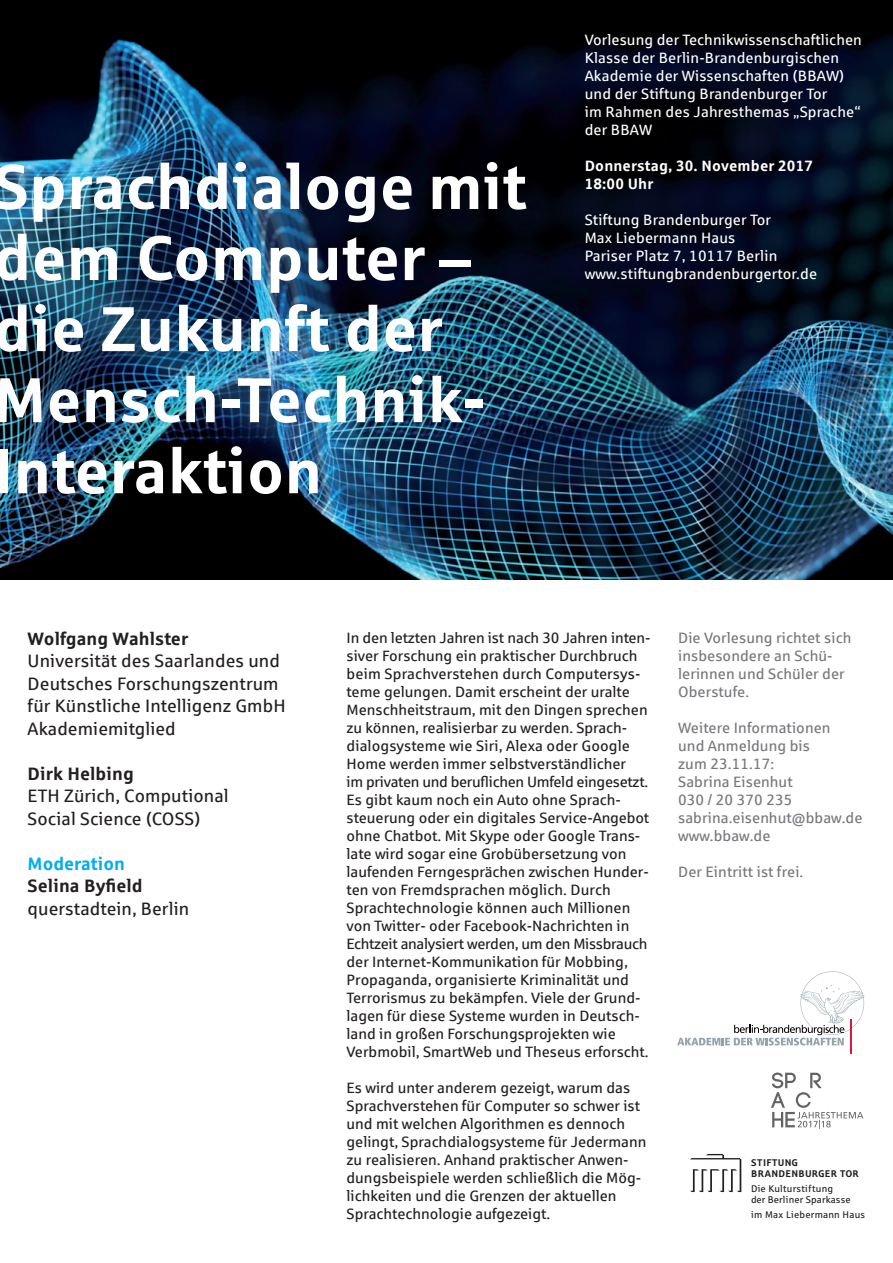
<style>
.page{position:relative;width:893px;height:1263px;background:#fff}
.page>*{position:absolute;margin:0;border:0;box-sizing:border-box;transform-origin:0 0}
.t1{font:700 63.15px/71.1px "Sparkasse Rg";color:#fff}
.t2{font:18px/22.5px "Sparkasse Rg";letter-spacing:.005em;color:#231f20}
.t3{font:700 18px "Sparkasse Rg";letter-spacing:.005em;color:#231f20}
.t4{font:700 18px "Sparkasse Rg";color:#00aeef}
.t5{font:15px/18px "Sparkasse Rg";color:#231f20}
.t6{font:15px/18px "Sparkasse Rg";letter-spacing:.01em;color:#fff}
.t7{font:15px/18px "Sparkasse Rg";letter-spacing:.005em;color:#76787b}
.t8{font:700 15px/18px "Sparkasse Rg";letter-spacing:.01em;color:#fff}
.t9{font:9.75px/11.2px "Sparkasse Rg";letter-spacing:.025em;color:#231f20}
.t10{font:700 9.75px/10.8px "Sparkasse Rg";letter-spacing:.03em;color:#231f20}
</style>
<div class="page">
<img style="left:0;top:0;width:893px;height:580px">
<svg style="left:690px;top:1154px;width:51px;height:38px"></svg>
<hr style="left:850px;top:1019px;width:2px;height:35px;background:#dd1736">
<svg style="left:677px;top:971px;width:187px;height:74px"></svg>
<svg style="left:771px;top:1072px;width:92px;height:57px"></svg>
<h1 class="t1" style="left:-7px;top:149px;width:535px">Sprachdialoge mit dem Computer – die Zukunft der<br>Mensch-Technik-<br>Interaktion</h1>
<p class="t6" style="left:585px;top:31px;width:279px">Vorlesung der Technikwissenschaftlichen Klasse der Berlin-Brandenburgischen Akademie der Wissenschaften (BBAW) und der Stiftung Brandenburger Tor<br>im Rahmen des Jahresthemas „Sprache“ der BBAW</p>
<p class="t8" style="left:585px;top:157px;width:230px">Donnerstag, 30. November 2017<br>18:00 Uhr</p>
<p class="t6" style="left:585px;top:211px;width:234px">Stiftung Brandenburger Tor<br>Max Liebermann Haus<br>Pariser Platz 7, 10117 Berlin www.stiftungbrandenburgertor.de</p>
<p class="t3" style="left:28px;top:627px;width:162px">Wolfgang Wahlster</p>
<p class="t2" style="left:28px;top:649px;width:259px">Universität des Saarlandes und<br>Deutsches Forschungszentrum für Künstliche Intelligenz GmbH<br>Akademiemitglied</p>
<p class="t3" style="left:28px;top:762px;width:108px">Dirk Helbing</p>
<p class="t2" style="left:28px;top:784px;width:203px">ETH Zürich, Computional<br>Social Science (COSS)</p>
<p class="t4" style="left:28px;top:852px;width:99px">Moderation</p>
<p class="t3" style="left:28px;top:875px;width:117px">Selina Byfield</p>
<p class="t2" style="left:28px;top:897px;width:163px">querstadtein, Berlin</p>
<p class="t5" style="left:347px;top:628px;width:305px">In den letzten Jahren ist nach 30 Jahren inten&shy;siver Forschung ein praktischer Durchbruch beim Sprachverstehen durch Computersys&shy;teme gelungen. Damit erscheint der uralte Menschheitstraum, mit den Dingen sprechen zu können, realisierbar zu werden. Sprach&shy;dialogsysteme wie Siri, Alexa oder Google Home werden immer selbstverständlicher<br>im privaten und beruflichen Umfeld eingesetzt.<br>Es gibt kaum noch ein Auto ohne Sprach&shy;steuerung oder ein digitales Service-Angebot ohne Chatbot. Mit Skype oder Google Trans&shy;late wird sogar eine Grobübersetzung von laufenden Ferngesprächen zwischen Hunder&shy;ten von Fremdsprachen möglich. Durch Sprachtechnologie können auch Millionen von Twitter- oder Facebook-Nachrichten in Echtzeit analysiert werden, um den Missbrauch der Internet-Kommunikation für Mobbing, Propaganda, organisierte Kriminalität und Terrorismus zu bekämpfen. Viele der Grund&shy;lagen für diese Systeme wurden in Deutsch&shy;land in großen Forschungsprojekten wie Verbmobil, SmartWeb und Theseus erforscht.</p>
<p class="t5" style="left:347px;top:1078px;width:301px">Es wird unter anderem gezeigt, warum das Sprachverstehen für Computer so schwer ist und mit welchen Algorithmen es dennoch gelingt, Sprachdialogsysteme für Jedermann zu realisieren. Anhand praktischer Anwen&shy;dungsbeispiele werden schließlich die Mög&shy;lichkeiten und die Grenzen der aktuellen Sprachtechnologie aufgezeigt.</p>
<p class="t7" style="left:678px;top:628px;width:175px">Die Vorlesung richtet sich insbesondere an Schü&shy;lerinnen und Schüler der<br>Oberstufe.</p>
<p class="t7" style="left:678px;top:718px;width:186px">Weitere Informationen<br>und Anmeldung bis<br>zum 23.11.17:<br>Sabrina Eisenhut<br>030 / 20 370 235 sabrina.eisenhut@bbaw.de www.bbaw.de</p>
<p class="t7" style="left:678px;top:862px;width:127px">Der Eintritt ist frei.</p>
<p class="t10" style="left:751px;top:1157px;width:109px">STIFTUNG<br>BRANDENBURGER TOR</p>
<p class="t9" style="left:751px;top:1183px;width:101px">Die Kulturstiftung<br>der Berliner Sparkasse</p>
<p class="t9" style="left:751px;top:1208px;width:115px">im Max Liebermann Haus</p>
</div>
